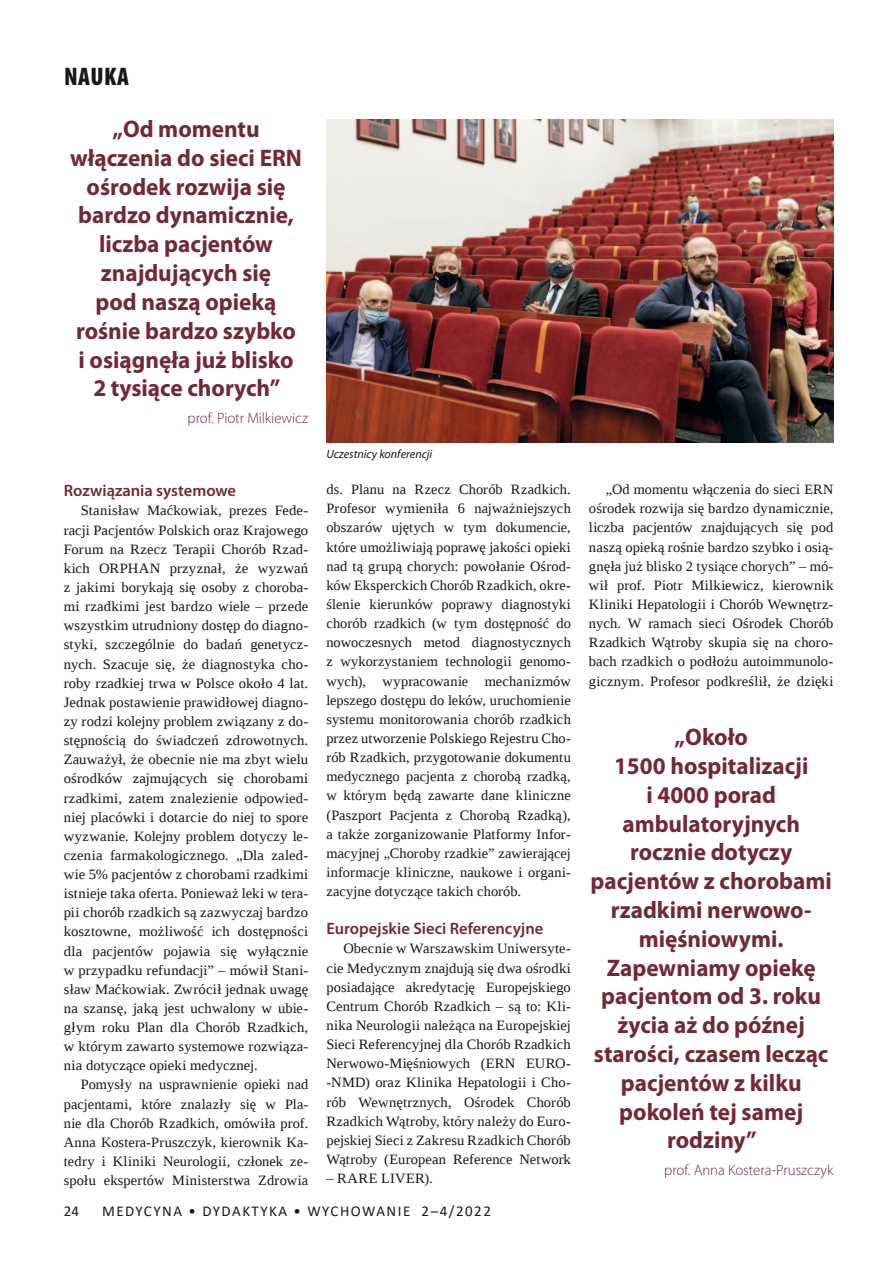
<style>
.page{position:relative;width:893px;height:1263px;background:#fff}
.page>*{position:absolute;margin:0;border:0;box-sizing:border-box;transform-origin:0 0}
.t1{font:900 condensed 25.5px "Myriad Pro";letter-spacing:.02em;color:#1a171c}
.t2{font:700 24px/28.8px "Myriad Pro";color:#732835;text-align:center}
.t3{font:600 16.5px "Myriad Pro";color:#732835}
.t4{font:300 15px "Myriad Pro";letter-spacing:-.005em;color:#732835}
.t5{font:15px "Calibri";letter-spacing:.1em;color:#1a171c}
.t6{font:14.25px/19.2px "Liberation Serif";letter-spacing:.01em;color:#1a171c;text-align:justify}
.t7{font:14.25px "Liberation Serif";letter-spacing:.03em;color:#1a171c}
.t8{font:italic 12px "Myriad Pro";color:#1a171c}
</style>
<div class="page">
<img style="left:326px;top:119px;width:507px;height:323px">
<h1 class="t1" style="left:64px;top:60px;width:66px">NAUKA</h1>
<h2 class="t2" style="left:70px;top:114px;width:233px">„Od momentu włączenia do sieci ERN ośrodek rozwija się bardzo dynamicznie, liczba pacjentów znajdujących się<br>pod naszą opieką rośnie bardzo szybko i osiągnęła już blisko<br>2 tysiące chorych”</h2>
<p class="t4" style="left:187px;top:409px;width:122px">prof. Piotr Milkiewicz</p>
<p class="t3" style="left:64px;top:480px;width:174px">Rozwiązania systemowe</p>
<p class="t6" style="left:64px;top:501px;width:246px;text-indent:17px">Stanisław Maćkowiak, prezes Fede&shy;racji Pacjentów Polskich oraz Krajowego Forum na Rzecz Terapii Chorób Rzad&shy;kich ORPHAN przyznał, że wyzwań z jakimi borykają się osoby z choroba&shy;mi rzadkimi jest bardzo wiele – przede wszystkim utrudniony dostęp do diagno&shy;styki, szczególnie do badań genetycz&shy;nych. Szacuje się, że diagnostyka cho&shy;roby rzadkiej trwa w Polsce około 4 lat.<br>Jednak postawienie prawidłowej diagno&shy;zy rodzi kolejny problem związany z do&shy;stępnością do świadczeń zdrowotnych.<br>Zauważył, że obecnie nie ma zbyt wielu ośrodków zajmujących się chorobami rzadkimi, zatem znalezienie odpowied&shy;niej placówki i dotarcie do niej to spore wyzwanie. Kolejny problem dotyczy le&shy;czenia farmakologicznego. „Dla zaled&shy;wie 5% pacjentów z chorobami rzadkimi istnieje taka oferta. Ponieważ leki w tera&shy;pii chorób rzadkich są zazwyczaj bardzo kosztowne, możliwość ich dostępności dla pacjentów pojawia się wyłącznie w przypadku refundacji” – mówił Stani&shy;sław Maćkowiak. Zwrócił jednak uwagę na szansę, jaką jest uchwalony w ubie&shy;głym roku Plan dla Chorób Rzadkich, w którym zawarto systemowe rozwiąza&shy;nia dotyczące opieki medycznej.</p>
<p class="t6" style="left:64px;top:1075px;width:246px;text-indent:17px">Pomysły na usprawnienie opieki nad pacjentami, które znalazły się w Pla&shy;nie dla Chorób Rzadkich, omówiła prof.<br>Anna Kostera-Pruszczyk, kierownik Ka&shy;tedry i Kliniki Neurologii, członek ze&shy;społu ekspertów Ministerstwa Zdrowia</p>
<p class="t8" style="left:326px;top:446px;width:107px">Uczestnicy konferencji</p>
<p class="t6" style="left:326px;top:480px;width:246px">ds. Planu na Rzecz Chorób Rzadkich.<br>Profesor wymieniła 6 najważniejszych obszarów ujętych w tym dokumencie, które umożliwiają poprawę jakości opieki nad tą grupą chorych: powołanie Ośrod&shy;ków Eksperckich Chorób Rzadkich, okre&shy;ślenie kierunków poprawy diagnostyki chorób rzadkich (w tym dostępność do nowoczesnych metod diagnostycznych z wykorzystaniem technologii genomo&shy;wych), wypracowanie mechanizmów lepszego dostępu do leków, uruchomienie systemu monitorowania chorób rzadkich przez utworzenie Polskiego Rejestru Cho&shy;rób Rzadkich, przygotowanie dokumentu medycznego pacjenta z chorobą rzadką, w którym będą zawarte dane kliniczne (Paszport Pacjenta z Chorobą Rzadką), a także zorganizowanie Platformy Infor&shy;macyjnej „Choroby rzadkie” zawierającej informacje kliniczne, naukowe i organi&shy;zacyjne dotyczące takich chorób.</p>
<p class="t3" style="left:326px;top:918px;width:218px">Europejskie Sieci Referencyjne</p>
<p class="t6" style="left:326px;top:939px;width:246px;text-indent:17px">Obecnie w Warszawskim Uniwersyte&shy;cie Medycznym znajdują się dwa ośrodki posiadające akredytację Europejskiego Centrum Chorób Rzadkich – są to: Kli&shy;nika Neurologii należąca na Europejskiej Sieci Referencyjnej dla Chorób Rzadkich Nerwowo-Mięśniowych (ERN EURO--NMD) oraz Klinika Hepatologii i Cho&shy;rób Wewnętrznych, Ośrodek Chorób Rzadkich Wątroby, który należy do Euro&shy;pejskiej Sieci z Zakresu Rzadkich Chorób Wątroby (European Reference Network</p>
<p class="t7" style="left:326px;top:1169px;width:108px">– RARE LIVER).</p>
<p class="t5" style="left:64px;top:1201px;width:17px">24</p>
<p class="t5" style="left:102px;top:1201px;width:390px">MEDYCYNA • DYDAKTYKA • WYCHOWANIE 2–4/2022</p>
<p class="t6" style="left:589px;top:480px;width:246px;text-indent:17px">„Od momentu włączenia do sieci ERN ośrodek rozwija się bardzo dynamicznie, liczba pacjentów znajdujących się pod naszą opieką rośnie bardzo szybko i osią&shy;gnęła już blisko 2 tysiące chorych” – mó&shy;wił prof. Piotr Milkiewicz, kierownik Kliniki Hepatologii i Chorób Wewnętrz&shy;nych. W ramach sieci Ośrodek Chorób Rzadkich Wątroby skupia się na choro&shy;bach rzadkich o podłożu autoimmunolo&shy;gicznym. Profesor podkreślił, że dzięki</p>
<p class="t2" style="left:591px;top:722px;width:243px">„Około<br>1500 hospitalizacji<br>i 4000 porad ambulatoryjnych rocznie dotyczy pacjentów z chorobami rzadkimi nerwowo&shy;mięśniowymi.<br>Zapewniamy opiekę pacjentom od 3. roku życia aż do późnej starości, czasem lecząc pacjentów z kilku pokoleń tej samej rodziny”</p>
<p class="t4" style="left:664px;top:1161px;width:171px">prof. Anna Kostera-Pruszczyk</p>
</div>
